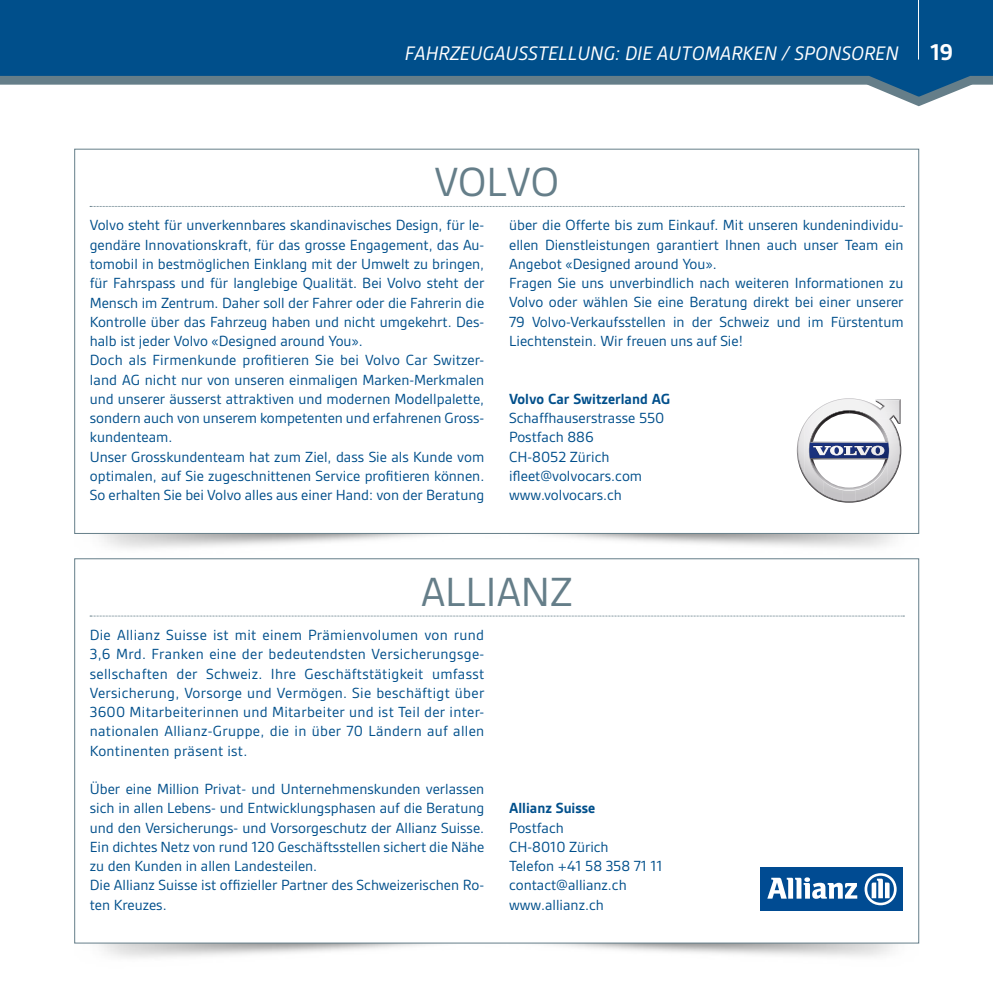
<style>
.page{position:relative;width:993px;height:993px;background:#fff}
.page>*{position:absolute;margin:0;border:0;box-sizing:border-box;transform-origin:0 0}
.t1{font:43.75px "Gesta";color:#657e89}
.t2{font:700 24.5px "Gesta";color:#fff}
.t3{font:italic 21px "Gesta";color:#fff}
.t4{font:15.75px/19.2px "Gesta";color:#004f8b}
.t5{font:700 15.75px "Gesta";color:#004f8b}
</style>
<div class="page">
<div style="left:0;top:0;width:992px;height:69px;background:#004f8b"></div>
<svg style="left:0;top:69px;width:992px;height:37px"></svg>
<hr style="left:917px;top:0;width:1px;height:60px;background:#fff">
<img style="left:75px;top:533px;width:843px;height:16px">
<svg style="left:90px;top:206px;width:814px;height:1px"></svg>
<svg style="left:796px;top:398px;width:105px;height:104px"></svg>
<svg style="left:90px;top:615px;width:814px;height:1px"></svg>
<div style="left:760px;top:867px;width:142px;height:43px;background:#004b92"></div>
<svg style="left:767px;top:877px;width:90px;height:21px"></svg>
<svg style="left:864px;top:873px;width:32px;height:31px"></svg>
<h3 class="t3" style="left:404px;top:41px;width:495px">FAHRZEUGAUSSTELLUNG: DIE AUTOMARKEN / SPONSOREN</h3>
<h2 class="t2" style="left:930px;top:38px;width:24px">19</h2>
<h1 class="t1" style="left:434px;top:157px;width:126px">VOLVO</h1>
<p class="t4" style="left:90px;top:215px;width:396px">Volvo steht für unverkennbares skandinavisches Design, für le&shy;gendäre Innovationskraft, für das grosse Engagement, das Au&shy;tomobil in bestmöglichen Einklang mit der Umwelt zu bringen, für Fahrspass und für langlebige Qualität. Bei Volvo steht der Mensch im Zentrum. Daher soll der Fahrer oder die Fahrerin die Kontrolle über das Fahrzeug haben und nicht umgekehrt. Des&shy;halb ist jeder Volvo «Designed around You».<br>Doch als Firmenkunde profitieren Sie bei Volvo Car Switzer&shy;land AG nicht nur von unseren einmaligen Marken-Merkmalen und unserer äusserst attraktiven und modernen Modellpalette, sondern auch von unserem kompetenten und erfahrenen Gross&shy;kundenteam.<br>Unser Grosskundenteam hat zum Ziel, dass Sie als Kunde vom optimalen, auf Sie zugeschnittenen Service profitieren können.<br>So erhalten Sie bei Volvo alles aus einer Hand: von der Beratung</p>
<p class="t4" style="left:509px;top:215px;width:396px">über die Offerte bis zum Einkauf. Mit unseren kundenindividu&shy;ellen Dienstleistungen garantiert Ihnen auch unser Team ein Angebot «Designed around You».<br>Fragen Sie uns unverbindlich nach weiteren Informationen zu Volvo oder wählen Sie eine Beratung direkt bei einer unserer 79 Volvo-Verkaufsstellen in der Schweiz und im Fürstentum Liechtenstein. Wir freuen uns auf Sie!</p>
<p class="t5" style="left:509px;top:389px;width:163px">Volvo Car Switzerland AG</p>
<p class="t4" style="left:509px;top:408px;width:157px">Schaffhauserstrasse 550<br>Postfach 886<br>CH-8052 Zürich ifleet@volvocars.com www.volvocars.ch</p>
<h1 class="t1" style="left:421px;top:567px;width:153px">ALLIANZ</h1>
<p class="t4" style="left:90px;top:625px;width:396px;text-align:justify">Die Allianz Suisse ist mit einem Prämienvolumen von rund 3,6 Mrd. Franken eine der bedeutendsten Versicherungsge&shy;sellschaften der Schweiz. Ihre Geschäftstätigkeit umfasst Versicherung, Vorsorge und Vermögen. Sie beschäftigt über 3600 Mitarbeiterinnen und Mitarbeiter und ist Teil der inter&shy;nationalen Allianz-Gruppe, die in über 70 Ländern auf allen Kontinenten präsent ist.</p>
<p class="t4" style="left:90px;top:779px;width:396px">Über eine Million Privat- und Unternehmenskunden verlassen sich in allen Lebens- und Entwicklungsphasen auf die Beratung und den Versicherungs- und Vorsorgeschutz der Allianz Suisse.<br>Ein dichtes Netz von rund 120 Geschäftsstellen sichert die Nähe zu den Kunden in allen Landesteilen.<br>Die Allianz Suisse ist offizieller Partner des Schweizerischen Ro&shy;ten Kreuzes.</p>
<p class="t5" style="left:509px;top:799px;width:88px">Allianz Suisse</p>
<p class="t4" style="left:509px;top:817px;width:155px">Postfach<br>CH-8010 Zürich<br>Telefon +41 58 358 71 11 contact@allianz.ch www.allianz.ch</p>
</div>
